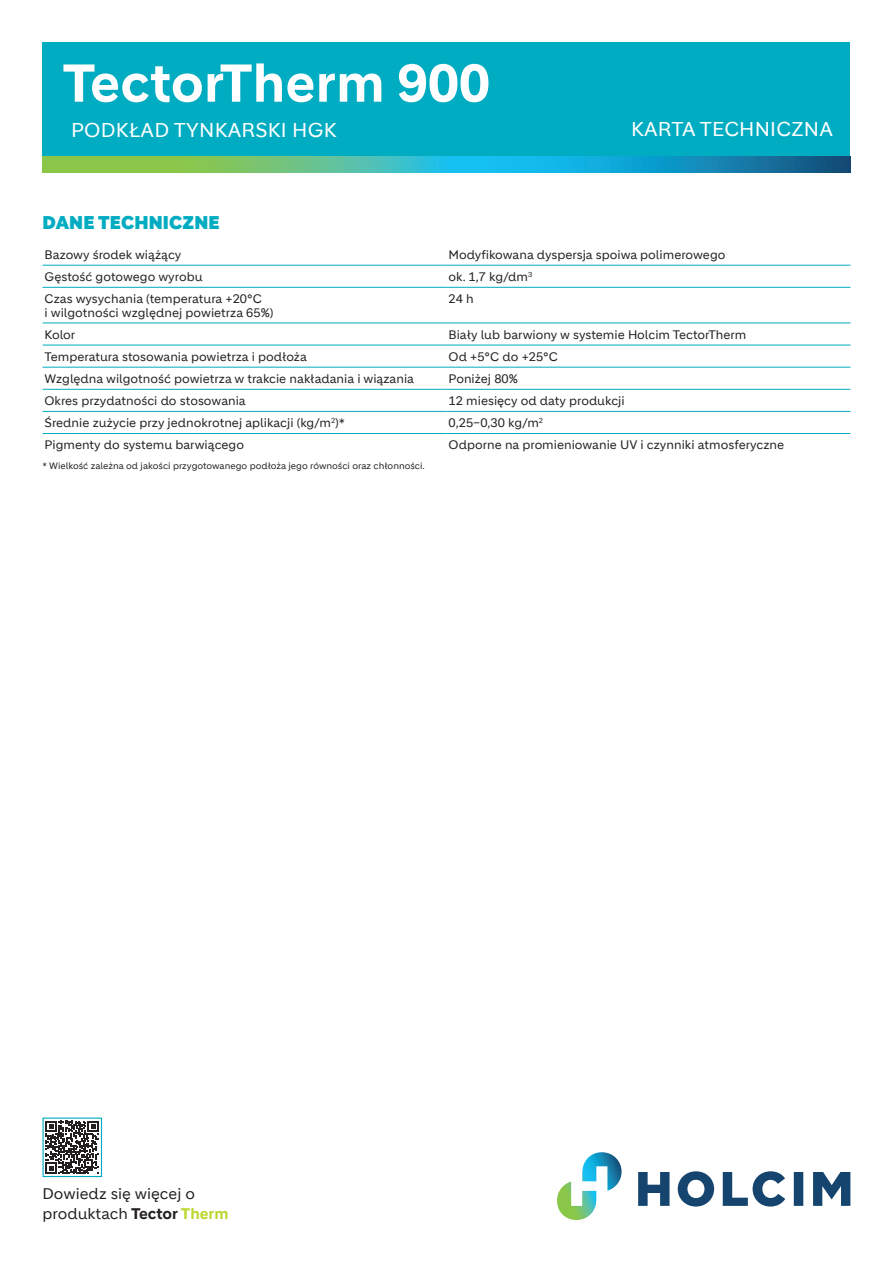
<style>
.page{position:relative;width:893px;height:1263px;background:#fff}
.page>*{position:absolute;margin:0;border:0;box-sizing:border-box;transform-origin:0 0}
.t1{font:700 51.75px "Holcim";color:#fff}
.t2{font:19.5px "Holcim";letter-spacing:.01em;color:#fff}
.t3{font:900 18px "Holcim Headline";letter-spacing:.01em;color:#00acc1}
.t4{font:15px/19.5px "Holcim";color:#231f20}
.t5{font:12px/13.5px "Holcim";color:#231f20}
.t6{font:9px "Holcim";color:#231f20}
.s1{font-weight:700}
.s2{font-weight:700;color:#bed630}
</style>
<div class="page">
<svg style="left:46px;top:1121px;width:53px;height:53px"></svg>
<div style="left:43px;top:1117px;width:59px;height:60px;border:1px solid #00acc1"></div>
<div style="left:43px;top:43px;width:807px;height:114px;background:#00acc1"></div>
<svg style="left:43px;top:157px;width:807px;height:15px;background:#40ac9f"></svg>
<svg style="left:638px;top:1171px;width:212px;height:35px"></svg>
<svg style="left:557px;top:1152px;width:65px;height:68px"></svg>
<hr style="left:43px;top:265px;width:403px;height:1px;background:#00acc1">
<hr style="left:446px;top:265px;width:404px;height:1px;background:#00acc1">
<hr style="left:43px;top:287px;width:403px;height:1px;background:#00acc1">
<hr style="left:446px;top:287px;width:404px;height:1px;background:#00acc1">
<hr style="left:43px;top:323px;width:403px;height:1px;background:#00acc1">
<hr style="left:446px;top:323px;width:404px;height:1px;background:#00acc1">
<hr style="left:43px;top:345px;width:403px;height:1px;background:#00acc1">
<hr style="left:446px;top:345px;width:404px;height:1px;background:#00acc1">
<hr style="left:43px;top:367px;width:403px;height:1px;background:#00acc1">
<hr style="left:446px;top:367px;width:404px;height:1px;background:#00acc1">
<hr style="left:43px;top:389px;width:403px;height:1px;background:#00acc1">
<hr style="left:446px;top:389px;width:404px;height:1px;background:#00acc1">
<hr style="left:43px;top:411px;width:403px;height:1px;background:#00acc1">
<hr style="left:446px;top:411px;width:404px;height:1px;background:#00acc1">
<hr style="left:43px;top:433px;width:403px;height:1px;background:#00acc1">
<hr style="left:446px;top:433px;width:404px;height:1px;background:#00acc1">
<h1 class="t1" style="left:62px;top:53px;width:429px">TectorTherm 900</h1>
<h2 class="t2" style="left:71px;top:118px;width:267px">PODKŁAD TYNKARSKI HGK</h2>
<h2 class="t2" style="left:631px;top:118px;width:203px">KARTA TECHNICZNA</h2>
<h3 class="t3" style="left:43px;top:212px;width:179px">DANE TECHNICZNE</h3>
<p class="t5" style="left:45px;top:248px;width:138px">Bazowy środek wiążący</p>
<p class="t5" style="left:449px;top:248px;width:278px">Modyfikowana dyspersja spoiwa polimerowego</p>
<p class="t5" style="left:45px;top:270px;width:159px">Gęstość gotowego wyrobu</p>
<p class="t5" style="left:449px;top:270px;width:85px">ok. 1,7 kg/dm<sup>3</sup></p>
<p class="t5" style="left:45px;top:292px;width:230px">Czas wysychania (temperatura +20°C<br>i wilgotności względnej powietrza 65%)</p>
<p class="t5" style="left:449px;top:292px;width:27px">24 h</p>
<p class="t5" style="left:45px;top:328px;width:32px">Kolor</p>
<p class="t5" style="left:449px;top:328px;width:299px">Biały lub barwiony w systemie Holcim TectorTherm</p>
<p class="t5" style="left:45px;top:350px;width:264px">Temperatura stosowania powietrza i podłoża</p>
<p class="t5" style="left:449px;top:350px;width:111px">Od +5°C do +25°C</p>
<p class="t5" style="left:45px;top:372px;width:371px">Względna wilgotność powietrza w trakcie nakładania i wiązania</p>
<p class="t5" style="left:449px;top:372px;width:71px">Poniżej 80%</p>
<p class="t5" style="left:45px;top:394px;width:203px">Okres przydatności do stosowania</p>
<p class="t5" style="left:449px;top:394px;width:178px">12 miesięcy od daty produkcji</p>
<p class="t5" style="left:45px;top:416px;width:302px">Średnie zużycie przy jednokrotnej aplikacji (kg/m<sup>2</sup>)*</p>
<p class="t5" style="left:449px;top:416px;width:96px">0,25–0,30 kg/m<sup>2</sup></p>
<p class="t5" style="left:45px;top:438px;width:201px">Pigmenty do systemu barwiącego</p>
<p class="t5" style="left:449px;top:438px;width:337px">Odporne na promieniowanie UV i czynniki atmosferyczne</p>
<p class="t6" style="left:43px;top:461px;width:384px">* Wielkość zależna od jakości przygotowanego podłoża jego równości oraz chłonności.</p>
<p class="t4" style="left:43px;top:1184px;width:188px">Dowiedz się więcej o produktach <span class="s1">Tector</span> <span class="s2">Therm</span></p>
</div>
